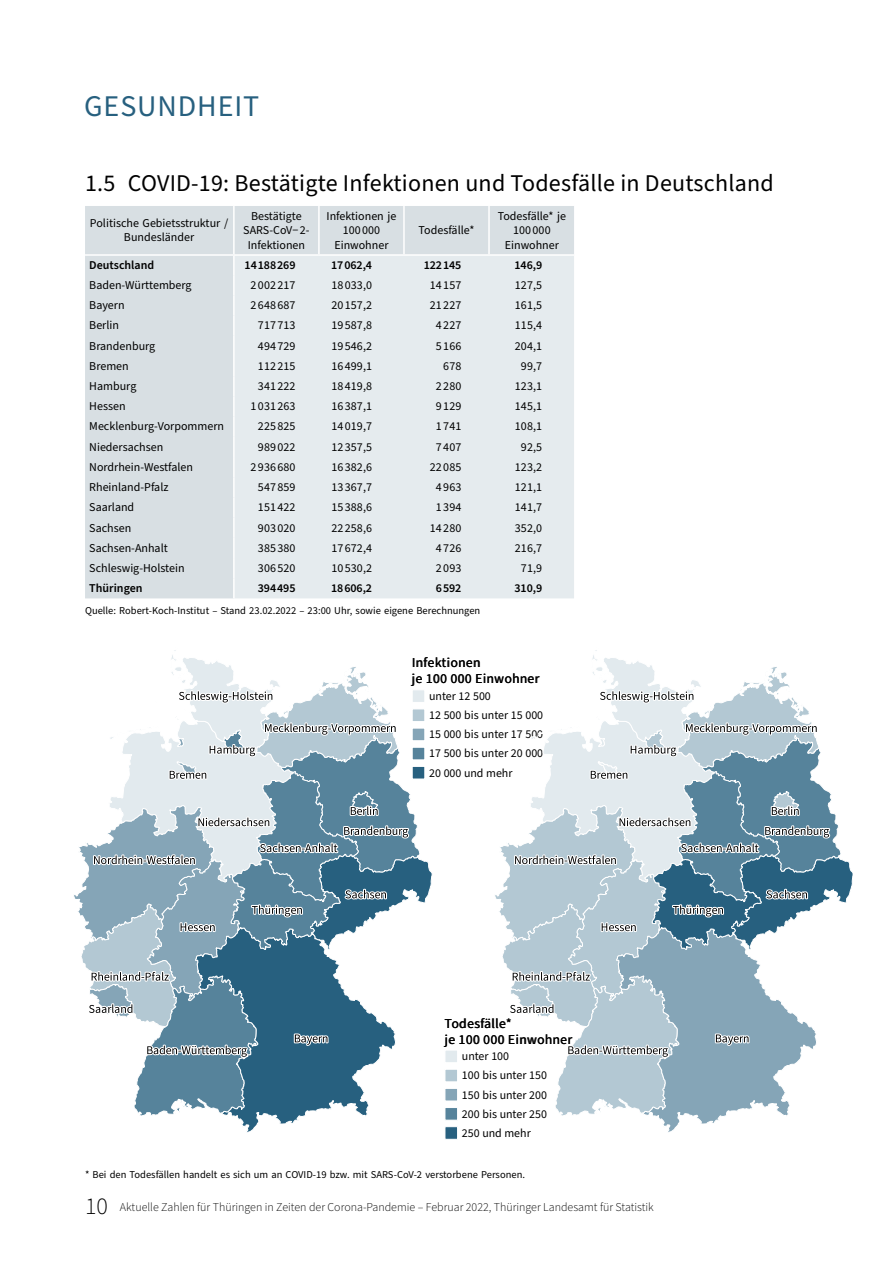
<style>
.page{position:relative;width:893px;height:1263px;background:#fff}
.page>*{position:absolute;margin:0;border:0;box-sizing:border-box;transform-origin:0 0}
.t1{font:30px "Source Sans Pro Regular 6";letter-spacing:.03em;color:#27607f}
.t2{font:24px "Source Sans Pro";letter-spacing:.01em;color:#000}
.t3{font:13.65px/16.2px "Source Sans Pro Regular 4";color:#000}
.t4{font:13.65px/16.2px "Source Sans Pro Regular 3";letter-spacing:.005em;color:#000}
.t5{font:12px/14.4px "Source Sans Pro";color:#000;text-align:center}
.t6{font:12px "Source Sans Pro Light 3";color:#000}
.t7{font:12px "Source Sans Pro Semibold 3";letter-spacing:-.01em;color:#000}
.t8{font:11.85px/19.2px "Source Sans Pro Regular 3";letter-spacing:-.025em;color:#000}
.t9{font:11.85px/19.2px "Source Sans Pro Regular 4";letter-spacing:-.025em;color:#000}
.t10{font:10.5px "Source Sans Pro";color:#000}
.s1{font-size:24px}
</style>
<div class="page">
<div style="left:85px;top:206px;width:148px;height:392px;background:#d8dfe3"></div>
<div style="left:235px;top:275px;width:339px;height:323px;background:#e5ebee"></div>
<hr style="left:85px;top:254px;width:149px;height:2px;background:#fff">
<svg style="left:233px;top:206px;width:341px;height:69px;background:#dce2e6"></svg>
<hr style="left:319px;top:254px;width:85px;height:2px;background:#fff">
<hr style="left:404px;top:254px;width:85px;height:2px;background:#fff">
<hr style="left:489px;top:254px;width:85px;height:2px;background:#fff">
<hr style="left:318px;top:206px;width:2px;height:48px;background:#fff">
<hr style="left:403px;top:206px;width:2px;height:48px;background:#fff">
<hr style="left:488px;top:206px;width:2px;height:48px;background:#fff">
<svg style="left:74px;top:650px;width:359px;height:483px"></svg>
<div style="left:412px;top:689px;width:13px;height:14px;background:#e2eaee;border:1px solid #fff"></div>
<div style="left:412px;top:708px;width:13px;height:14px;background:#b3c8d3;border:1px solid #fff"></div>
<div style="left:412px;top:728px;width:13px;height:13px;background:#85a5b7;border:1px solid #fff"></div>
<div style="left:412px;top:747px;width:13px;height:13px;background:#56839b;border:1px solid #fff"></div>
<div style="left:412px;top:766px;width:13px;height:13px;background:#27607f;border:1px solid #fff"></div>
<svg style="left:495px;top:650px;width:358px;height:482px"></svg>
<div style="left:444px;top:1050px;width:14px;height:13px;background:#e2eaee;border:1px solid #fff"></div>
<div style="left:444px;top:1069px;width:14px;height:13px;background:#b3c8d3;border:1px solid #fff"></div>
<div style="left:444px;top:1088px;width:14px;height:13px;background:#85a5b7;border:1px solid #fff"></div>
<div style="left:444px;top:1107px;width:14px;height:13px;background:#56839b;border:1px solid #fff"></div>
<div style="left:444px;top:1126px;width:14px;height:14px;background:#27607f;border:1px solid #fff"></div>
<h1 class="t1" style="left:84px;top:86px;width:177px">GESUNDHEIT</h1>
<h2 class="t2" style="left:85px;top:167px;width:690px">1.5 COVID-19: Bestätigte Infektionen und Todesfälle in Deutschland</h2>
<p class="t5" style="left:90px;top:216px;width:140px">Politische Gebietsstruktur /<br>Bundesländer</p>
<p class="t5" style="left:243px;top:209px;width:68px">Bestätigte<br>SARS-CoV− 2-<br>Infektionen</p>
<p class="t5" style="left:326px;top:209px;width:71px">Infektionen je<br>100 000<br>Einwohner</p>
<p class="t5" style="left:498px;top:209px;width:70px">Todesfälle* je<br>100 000<br>Einwohner</p>
<p class="t5" style="left:419px;top:223px;width:57px">Todesfälle*</p>
<p class="t7" style="left:89px;top:257px;width:66px">Deutschland</p>
<p class="t7" style="left:245px;top:257px;width:52px">14 188 269</p>
<p class="t7" style="left:331px;top:257px;width:42px">17 062,4</p>
<p class="t7" style="left:424px;top:257px;width:39px">122 145</p>
<p class="t7" style="left:514px;top:257px;width:29px">146,9</p>
<p class="t5" style="left:89px;top:278px;width:104px">Baden-Württemberg</p>
<p class="t5" style="left:251px;top:278px;width:46px">2 002 217</p>
<p class="t5" style="left:331px;top:278px;width:42px">18 033,0</p>
<p class="t5" style="left:430px;top:278px;width:33px">14 157</p>
<p class="t5" style="left:515px;top:278px;width:29px">127,5</p>
<p class="t5" style="left:89px;top:298px;width:37px">Bayern</p>
<p class="t5" style="left:251px;top:298px;width:46px">2 648 687</p>
<p class="t5" style="left:331px;top:298px;width:42px">20 157,2</p>
<p class="t5" style="left:430px;top:298px;width:33px">21 227</p>
<p class="t5" style="left:515px;top:298px;width:29px">161,5</p>
<p class="t5" style="left:89px;top:319px;width:31px">Berlin</p>
<p class="t5" style="left:258px;top:319px;width:39px">717 713</p>
<p class="t5" style="left:331px;top:319px;width:42px">19 587,8</p>
<p class="t5" style="left:436px;top:319px;width:27px">4 227</p>
<p class="t5" style="left:515px;top:319px;width:29px">115,4</p>
<p class="t5" style="left:89px;top:339px;width:68px">Brandenburg</p>
<p class="t5" style="left:258px;top:339px;width:39px">494 729</p>
<p class="t5" style="left:331px;top:339px;width:42px">19 546,2</p>
<p class="t5" style="left:436px;top:339px;width:27px">5 166</p>
<p class="t5" style="left:515px;top:339px;width:29px">204,1</p>
<p class="t5" style="left:89px;top:359px;width:41px">Bremen</p>
<p class="t5" style="left:258px;top:359px;width:39px">112 215</p>
<p class="t5" style="left:331px;top:359px;width:42px">16 499,1</p>
<p class="t5" style="left:443px;top:359px;width:20px">678</p>
<p class="t5" style="left:521px;top:359px;width:23px">99,7</p>
<p class="t5" style="left:89px;top:379px;width:49px">Hamburg</p>
<p class="t5" style="left:258px;top:379px;width:39px">341 222</p>
<p class="t5" style="left:331px;top:379px;width:42px">18 419,8</p>
<p class="t5" style="left:436px;top:379px;width:27px">2 280</p>
<p class="t5" style="left:515px;top:379px;width:29px">123,1</p>
<p class="t5" style="left:89px;top:399px;width:38px">Hessen</p>
<p class="t5" style="left:251px;top:399px;width:46px">1 031 263</p>
<p class="t5" style="left:331px;top:399px;width:42px">16 387,1</p>
<p class="t5" style="left:436px;top:399px;width:27px">9 129</p>
<p class="t5" style="left:515px;top:399px;width:29px">145,1</p>
<p class="t5" style="left:89px;top:420px;width:136px">Mecklenburg-Vorpommern</p>
<p class="t5" style="left:258px;top:420px;width:39px">225 825</p>
<p class="t5" style="left:331px;top:420px;width:42px">14 019,7</p>
<p class="t5" style="left:436px;top:420px;width:27px">1 741</p>
<p class="t5" style="left:515px;top:420px;width:29px">108,1</p>
<p class="t5" style="left:89px;top:440px;width:76px">Niedersachsen</p>
<p class="t5" style="left:258px;top:440px;width:39px">989 022</p>
<p class="t5" style="left:331px;top:440px;width:42px">12 357,5</p>
<p class="t5" style="left:436px;top:440px;width:27px">7 407</p>
<p class="t5" style="left:521px;top:440px;width:23px">92,5</p>
<p class="t5" style="left:89px;top:460px;width:105px">Nordrhein-Westfalen</p>
<p class="t5" style="left:251px;top:460px;width:46px">2 936 680</p>
<p class="t5" style="left:331px;top:460px;width:42px">16 382,6</p>
<p class="t5" style="left:430px;top:460px;width:33px">22 085</p>
<p class="t5" style="left:515px;top:460px;width:29px">123,2</p>
<p class="t5" style="left:89px;top:480px;width:81px">Rheinland-Pfalz</p>
<p class="t5" style="left:258px;top:480px;width:39px">547 859</p>
<p class="t5" style="left:331px;top:480px;width:42px">13 367,7</p>
<p class="t5" style="left:436px;top:480px;width:27px">4 963</p>
<p class="t5" style="left:515px;top:480px;width:29px">121,1</p>
<p class="t5" style="left:89px;top:500px;width:47px">Saarland</p>
<p class="t5" style="left:258px;top:500px;width:39px">151 422</p>
<p class="t5" style="left:331px;top:500px;width:42px">15 388,6</p>
<p class="t5" style="left:436px;top:500px;width:27px">1 394</p>
<p class="t5" style="left:515px;top:500px;width:29px">141,7</p>
<p class="t5" style="left:89px;top:521px;width:44px">Sachsen</p>
<p class="t5" style="left:258px;top:521px;width:39px">903 020</p>
<p class="t5" style="left:331px;top:521px;width:42px">22 258,6</p>
<p class="t5" style="left:430px;top:521px;width:33px">14 280</p>
<p class="t5" style="left:515px;top:521px;width:29px">352,0</p>
<p class="t5" style="left:89px;top:541px;width:80px">Sachsen-Anhalt</p>
<p class="t5" style="left:258px;top:541px;width:39px">385 380</p>
<p class="t5" style="left:331px;top:541px;width:42px">17 672,4</p>
<p class="t5" style="left:436px;top:541px;width:27px">4 726</p>
<p class="t5" style="left:515px;top:541px;width:29px">216,7</p>
<p class="t5" style="left:89px;top:561px;width:97px">Schleswig-Holstein</p>
<p class="t5" style="left:258px;top:561px;width:39px">306 520</p>
<p class="t5" style="left:331px;top:561px;width:42px">10 530,2</p>
<p class="t5" style="left:436px;top:561px;width:27px">2 093</p>
<p class="t5" style="left:521px;top:561px;width:23px">71,9</p>
<p class="t7" style="left:89px;top:580px;width:55px">Thüringen</p>
<p class="t7" style="left:258px;top:580px;width:39px">394 495</p>
<p class="t7" style="left:331px;top:580px;width:42px">18 606,2</p>
<p class="t7" style="left:436px;top:580px;width:27px">6 592</p>
<p class="t7" style="left:514px;top:580px;width:29px">310,9</p>
<p class="t10" style="left:85px;top:603px;width:397px">Quelle: Robert-Koch-Institut – Stand 23.02.2022 – 23:00 Uhr, sowie eigene Berechnungen</p>
<p class="t4" style="left:412px;top:656px;width:130px">Infektionen<br>je 100 000 Einwohner</p>
<p class="t8" style="left:429px;top:687px;width:116px">unter 12 500<br>12 500 bis unter 15 000<br>15 000 bis unter 17 500<br>17 500 bis unter 20 000<br>20 000 und mehr</p>
<p class="t3" style="left:444px;top:1016px;width:130px">Todesfälle*<br>je 100 000 Einwohner</p>
<p class="t9" style="left:462px;top:1048px;width:87px">unter 100<br>100 bis unter 150<br>150 bis unter 200<br>200 bis unter 250<br>250 und mehr</p>
<p class="t10" style="left:85px;top:1168px;width:441px">* Bei den Todesfällen handelt es sich um an COVID-19 bzw. mit SARS-CoV-2 verstorbene Personen.</p>
<p class="t3" style="left:445px;top:1016px;width:69px">Todesfälle*</p>
<p class="t6" style="left:85px;top:1199px;width:570px"><span class="s1">10</span> Aktuelle Zahlen für Thüringen in Zeiten der Corona-Pandemie – Februar 2022, Thüringer Landesamt für Statistik</p>
</div>
